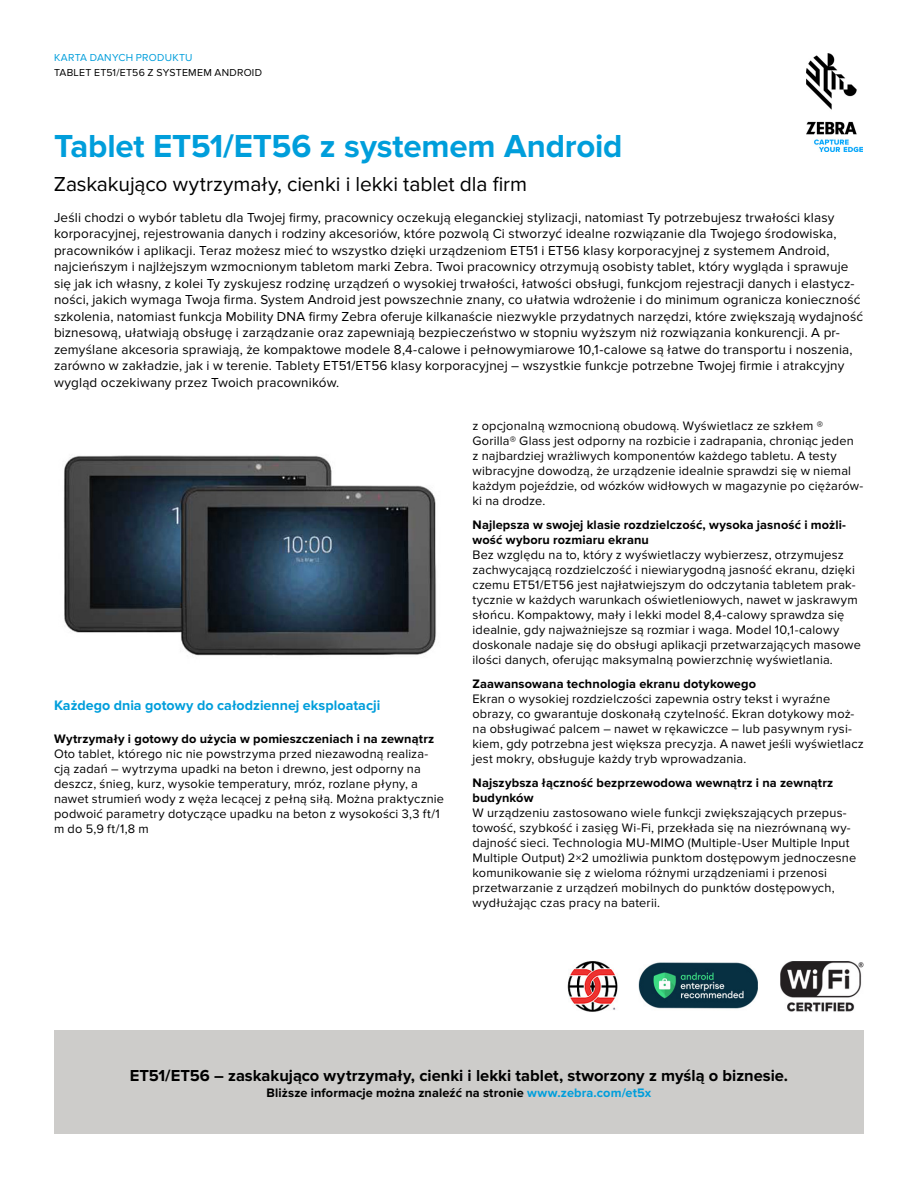
<style>
.page{position:relative;width:918px;height:1188px;background:#fff}
.page>*{position:absolute;margin:0;border:0;box-sizing:border-box;transform-origin:0 0}
.t1{font:700 33px "Proxima Nova";letter-spacing:-.005em;color:#009edb}
.t2{font:21px "Proxima Nova";letter-spacing:-.005em;color:#000}
.t3{font:700 16.5px "Proxima Nova";color:#000}
.t4{font:700 14.25px "Proxima Nova";color:#009edb}
.t5{font:13.5px/16.5px "Proxima Nova";letter-spacing:.01em;color:#000}
.t6{font:12.75px/15px "Proxima Nova";letter-spacing:.015em;color:#000}
.t7{font:700 12.75px/15px "Proxima Nova";letter-spacing:.01em;color:#000}
.t8{font:10.5px "Proxima Nova";letter-spacing:.025em;color:#000}
.t9{font:10.5px "Proxima Nova";letter-spacing:.025em;color:#009edb}
.s1{color:#009edb}
</style>
<div class="page">
<img style="left:806px;top:54px;width:56px;height:97px">
<div style="left:54px;top:1031px;width:810px;height:103px;background:#cdccca"></div>
<img style="left:567px;top:961px;width:297px;height:51px">
<img style="left:64px;top:455px;width:372px;height:201px">
<p class="t9" style="left:54px;top:52px;width:140px">KARTA DANYCH PRODUKTU</p>
<p class="t8" style="left:54px;top:66px;width:210px">TABLET ET51/ET56 Z SYSTEMEM ANDROID</p>
<h1 class="t1" style="left:54px;top:127px;width:570px">Tablet ET51/ET56 z systemem Android</h1>
<h2 class="t2" style="left:54px;top:172px;width:475px">Zaskakująco wytrzymały, cienki i lekki tablet dla firm</h2>
<p class="t5" style="left:54px;top:209px;width:811px">Jeśli chodzi o wybór tabletu dla Twojej firmy, pracownicy oczekują eleganckiej stylizacji, natomiast Ty potrzebujesz trwałości klasy korporacyjnej, rejestrowania danych i rodziny akcesoriów, które pozwolą Ci stworzyć idealne rozwiązanie dla Twojego środowiska, pracowników i aplikacji. Teraz możesz mieć to wszystko dzięki urządzeniom ET51 i ET56 klasy korporacyjnej z systemem Android, najcieńszym i najlżejszym wzmocnionym tabletom marki Zebra. Twoi pracownicy otrzymują osobisty tablet, który wygląda i sprawuje się jak ich własny, z kolei Ty zyskujesz rodzinę urządzeń o wysokiej trwałości, łatwości obsługi, funkcjom rejestracji danych i elastycz&shy;ności, jakich wymaga Twoja firma. System Android jest powszechnie znany, co ułatwia wdrożenie i do minimum ogranicza konieczność szkolenia, natomiast funkcja Mobility DNA firmy Zebra oferuje kilkanaście niezwykle przydatnych narzędzi, które zwiększają wydajność biznesową, ułatwiają obsługę i zarządzanie oraz zapewniają bezpieczeństwo w stopniu wyższym niż rozwiązania konkurencji. A pr&shy;zemyślane akcesoria sprawiają, że kompaktowe modele 8,4-calowe i pełnowymiarowe 10,1-calowe są łatwe do transportu i noszenia, zarówno w zakładzie, jak i w terenie. Tablety ET51/ET56 klasy korporacyjnej – wszystkie funkcje potrzebne Twojej firmie i atrakcyjny wygląd oczekiwany przez Twoich pracowników.</p>
<p class="t4" style="left:54px;top:697px;width:328px">Każdego dnia gotowy do całodziennej eksploatacji</p>
<p class="t7" style="left:54px;top:731px;width:382px">Wytrzymały i gotowy do użycia w pomieszczeniach i na zewnątrz</p>
<p class="t6" style="left:54px;top:746px;width:392px">Oto tablet, którego nic nie powstrzyma przed niezawodną realiza&shy;cją zadań – wytrzyma upadki na beton i drewno, jest odporny na deszcz, śnieg, kurz, wysokie temperatury, mróz, rozlane płyny, a nawet strumień wody z węża lecącej z pełną siłą. Można praktycznie podwoić parametry dotyczące upadku na beton z wysokości 3,3 ft/1 m do 5,9 ft/1,8 m</p>
<p class="t6" style="left:472px;top:419px;width:392px">z opcjonalną wzmocnioną obudową. Wyświetlacz ze szkłem ® Gorilla® Glass jest odporny na rozbicie i zadrapania, chroniąc jeden<br>z najbardziej wrażliwych komponentów każdego tabletu. A testy wibracyjne dowodzą, że urządzenie idealnie sprawdzi się w niemal każdym pojeździe, od wózków widłowych w magazynie po ciężarów&shy;ki na drodze.</p>
<p class="t7" style="left:472px;top:518px;width:375px">Najlepsza w swojej klasie rozdzielczość, wysoka jasność i możli&shy;wość wyboru rozmiaru ekranu</p>
<p class="t6" style="left:472px;top:548px;width:390px">Bez względu na to, który z wyświetlaczy wybierzesz, otrzymujesz zachwycającą rozdzielczość i niewiarygodną jasność ekranu, dzięki czemu ET51/ET56 jest najłatwiejszym do odczytania tabletem prak&shy;tycznie w każdych warunkach oświetleniowych, nawet w jaskrawym słońcu. Kompaktowy, mały i lekki model 8,4-calowy sprawdza się idealnie, gdy najważniejsze są rozmiar i waga. Model 10,1-calowy doskonale nadaje się do obsługi aplikacji przetwarzających masowe ilości danych, oferując maksymalną powierzchnię wyświetlania.</p>
<p class="t7" style="left:472px;top:677px;width:285px">Zaawansowana technologia ekranu dotykowego</p>
<p class="t6" style="left:472px;top:692px;width:393px">Ekran o wysokiej rozdzielczości zapewnia ostry tekst i wyraźne obrazy, co gwarantuje doskonałą czytelność. Ekran dotykowy moż&shy;na obsługiwać palcem – nawet w rękawiczce – lub pasywnym rysi&shy;kiem, gdy potrzebna jest większa precyzja. A nawet jeśli wyświetlacz jest mokry, obsługuje każdy tryb wprowadzania.</p>
<p class="t7" style="left:472px;top:776px;width:362px">Najszybsza łączność bezprzewodowa wewnątrz i na zewnątrz budynków</p>
<p class="t6" style="left:472px;top:806px;width:385px">W urządzeniu zastosowano wiele funkcji zwiększających przepus&shy;towość, szybkość i zasięg Wi-Fi, przekłada się na niezrównaną wy&shy;dajność sieci. Technologia MU-MIMO (Multiple-User Multiple Input Multiple Output) 2×2 umożliwia punktom dostępowym jednoczesne komunikowanie się z wieloma różnymi urządzeniami i przenosi przetwarzanie z urządzeń mobilnych do punktów dostępowych, wydłużając czas pracy na baterii.</p>
<p class="t3" style="left:130px;top:1066px;width:660px">ET51/ET56 – zaskakująco wytrzymały, cienki i lekki tablet, stworzony z myślą o biznesie.</p>
<p class="t7" style="left:267px;top:1085px;width:386px">Bliższe informacje można znaleźć na stronie <span class="s1">www.zebra.com/et5x</span></p>
</div>
